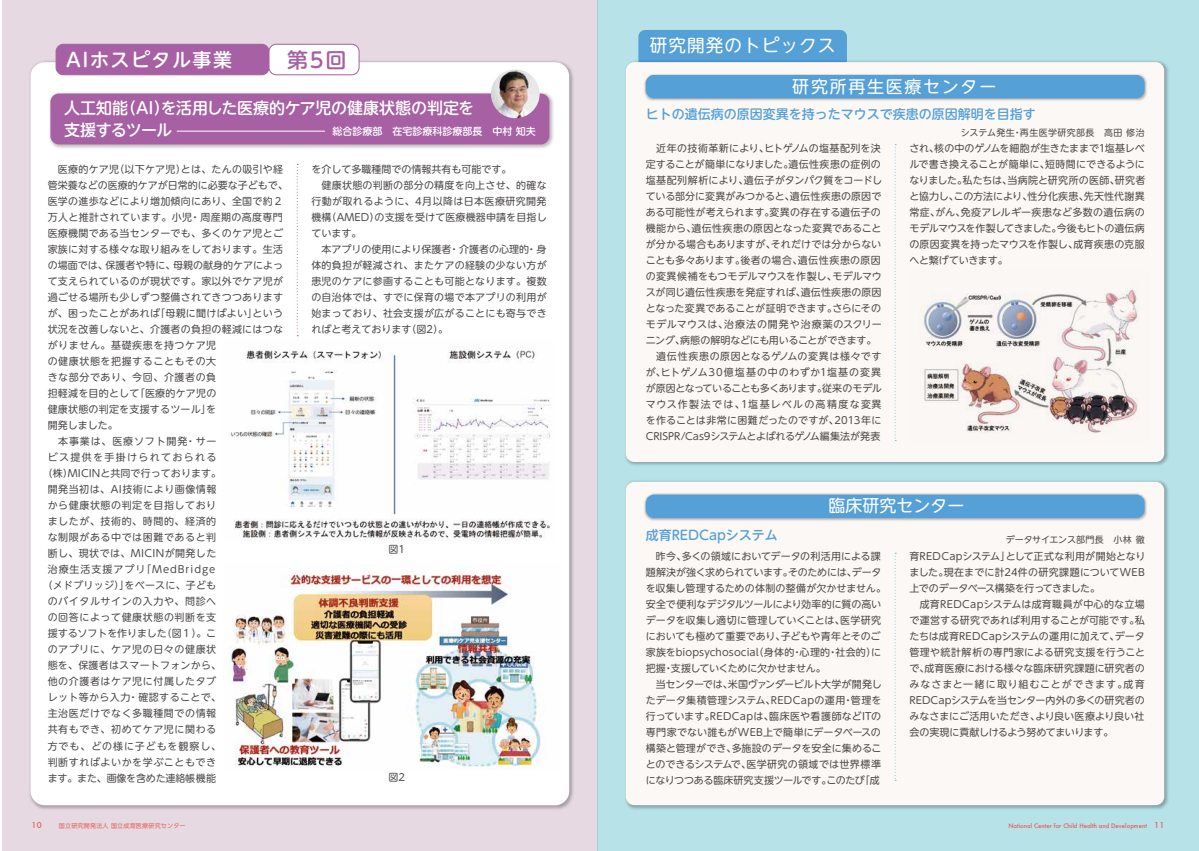
<style>
.page{position:relative;width:1199px;height:851px;background:#fff}
.page>*{position:absolute;margin:0;border:0;box-sizing:border-box;transform-origin:0 0}
.t1{font:500 21px "UD Shin M Go Pro";color:#a660a3}
.t2{font:500 19px "UD Shin M Go Pro";letter-spacing:.08em;color:#fff}
.t3{font:17.6px "UD Shin M Go Pro";letter-spacing:.06em;color:#fff}
.t4{font:17px "UD Shin M Go Pro";letter-spacing:.1em;color:#fff}
.t5{font:17px "UD Shin M Go Pro";color:#fff}
.t6{font:500 16px/22px "UD Shin M Go Pro";letter-spacing:-.005em;color:#fff}
.t7{font:500 13px "UD Shin M Go Pro";color:#56a0d8}
.t8{font:10px/16px "UD Shin M Go Pro";letter-spacing:.025em;color:#4c4948}
.t9{font:10px/16px "UD Shin M Go Pro";color:#4c4948}
.t10{font:10px "UD Shin M Go Pro";letter-spacing:.055em;color:#4c4948}
.t11{font:500 10px "UD Shin M Go Pro";color:#fff}
.t12{font:10px "UD Shin M Go Pro";letter-spacing:.095em;color:#4c4948}
.t13{font:10px "UD Shin M Go Pro";letter-spacing:-.01em;color:#4c4948}
.t14{font:10px "UD Shin M Go Pro";letter-spacing:.05em;color:#4c4948}
.t15{font:10px "UD Shin M Go Pro";letter-spacing:-.02em;color:#4c4948}
.t16{font:10px "UD Shin M Go Pro";letter-spacing:.06em;color:#4c4948}
.t17{font:10px "UD Shin M Go Pro";letter-spacing:.09em;color:#4c4948}
.t18{font:10px "UD Shin M Go Pro";letter-spacing:.085em;color:#4c4948}
.t19{font:10px "UD Shin M Go Pro";letter-spacing:.135em;color:#4c4948}
.t20{font:9px "UD Shin M Go Pro";letter-spacing:.04em;color:#4c4948}
.t21{font:9px "UD Shin M Go Pro";letter-spacing:-.02em;color:#4c4948}
.t22{font:500 8px "Futura";color:#e36062}
.t23{font:500 6px "Futura";color:#e36062}
.t24{font:6px "UD Shin Go Pro";letter-spacing:.04em;color:#e36062}
.s1{font-size:8px}
</style>
<div class="page">
<div style="left:2px;top:0;width:596px;height:851px;background:#e6d9e2"></div>
<div style="left:598px;top:0;width:601px;height:851px;background:#b6e2e8"></div>
<div style="left:638px;top:30px;width:209px;height:36px;background:#56a0d8;border-radius:7px"></div>
<div style="left:31px;top:62px;width:538px;height:743px;background:#fff;border-radius:14px"></div>
<img style="left:626px;top:481px;width:542px;height:329px">
<div style="left:626px;top:482px;width:538px;height:323px;background:#fbf8f5;border-radius:9px"></div>
<img style="left:229px;top:571px;width:312px;height:198px">
<img style="left:229px;top:346px;width:322px;height:195px">
<svg style="left:297px;top:164px;width:1px;height:172px"></svg>
<img style="left:49px;top:92px;width:505px;height:57px">
<div style="left:50px;top:93px;width:499px;height:51px;background:#a660a3;border-radius:9px"></div>
<hr style="left:177px;top:131px;width:148px;height:1px;background:#fff">
<img style="left:491px;top:69px;width:49px;height:49px;border-radius:24px">
<img style="left:626px;top:59px;width:542px;height:406px">
<div style="left:626px;top:62px;width:538px;height:400px;background:#fbf8f5;border-radius:9px"></div>
<img style="left:644px;top:74px;width:503px;height:27px">
<div style="left:646px;top:75px;width:499px;height:23px;background:#56a0d8;border-radius:9px"></div>
<img style="left:644px;top:493px;width:503px;height:28px">
<div style="left:646px;top:494px;width:499px;height:24px;background:#56a0d8;border-radius:9px"></div>
<svg style="left:895px;top:144px;width:2px;height:297px"></svg>
<svg style="left:895px;top:552px;width:1px;height:228px"></svg>
<img style="left:920px;top:288px;width:218px;height:145px">
<div style="left:56px;top:44px;width:213px;height:31px;background:#a660a3;border-radius:7px"></div>
<div style="left:56px;top:44px;width:213px;height:31px;border:1px solid #a660a3;border-radius:7px"></div>
<div style="left:269px;top:44px;width:90px;height:31px;background:#fff;border-radius:7px"></div>
<div style="left:269px;top:44px;width:90px;height:31px;border:1px solid #a660a3;border-radius:7px"></div>
<h2 class="t2" style="left:66px;top:44px;width:167px">AIホスピタル事業</h2>
<h1 class="t1" style="left:287px;top:43px;width:61px">第5回</h1>
<h3 class="t6" style="left:64px;top:96px;width:411px">人工知能（AI）を活用した医療的ケア児の健康状態の判定を支援するツール</h3>
<p class="t11" style="left:333px;top:123px;width:205px">総合診療部　在宅診療科診療部長　中村 知夫</p>
<p class="t8" style="left:48px;top:161px;width:237px">　医療的ケア児（以下ケア児）とは、たんの吸引や経</p>
<p class="t9" style="left:48px;top:177px;width:242px">管栄養などの医療的ケアが日常的に必要な子どもで、</p>
<p class="t8" style="left:48px;top:193px;width:237px">医学の進歩などにより増加傾向にあり、全国で約２</p>
<p class="t8" style="left:48px;top:209px;width:237px">万人と推計されています。小児・周産期の高度専門</p>
<p class="t8" style="left:48px;top:225px;width:237px">医療機関である当センターでも、多くのケア児とご</p>
<p class="t8" style="left:48px;top:241px;width:237px">家族に対する様々な取り組みをしております。生活</p>
<p class="t9" style="left:48px;top:257px;width:237px">の場面では、保護者や特に、母親の献身的ケアによっ</p>
<p class="t8" style="left:48px;top:273px;width:237px">て支えられているのが現状です。家以外でケア児が</p>
<p class="t8" style="left:48px;top:289px;width:237px">過ごせる場所も少しずつ整備されてきつつあります</p>
<p class="t8" style="left:48px;top:305px;width:237px">が、困ったことがあれば「母親に聞けばよい」という</p>
<p class="t8" style="left:48px;top:321px;width:237px">状況を改善しないと、介護者の負担の軽減にはつな</p>
<p class="t10" style="left:48px;top:337px;width:170px">がりません。基礎疾患を持つケア児</p>
<p class="t10" style="left:48px;top:353px;width:170px">の健康状態を把握することもその大</p>
<p class="t10" style="left:48px;top:369px;width:170px">きな部分であり、今回、介護者の負</p>
<p class="t8" style="left:48px;top:385px;width:170px">担軽減を目的として「医療的ケア児の</p>
<p class="t8" style="left:48px;top:401px;width:170px">健康状態の判定を支援するツール」を</p>
<p class="t8" style="left:48px;top:417px;width:71px">開発しました。</p>
<p class="t18" style="left:58px;top:433px;width:160px">本事業は、医療ソフト開発・サー</p>
<p class="t19" style="left:48px;top:449px;width:170px">ビス提供を手掛けられておられる</p>
<p class="t8" style="left:43px;top:465px;width:180px">（株）MICINと共同で行っております。</p>
<p class="t14" style="left:48px;top:481px;width:170px">開発当初は、AI技術により画像情報</p>
<p class="t10" style="left:48px;top:497px;width:170px">から健康状態の判定を目指しており</p>
<p class="t10" style="left:48px;top:513px;width:170px">ましたが、技術的、時間的、経済的</p>
<p class="t10" style="left:48px;top:529px;width:170px">な制限がある中では困難であると判</p>
<p class="t8" style="left:48px;top:545px;width:170px">断し、現状では、MICINが開発した</p>
<p class="t12" style="left:48px;top:561px;width:169px">治療生活支援アプリ「MedBridge</p>
<p class="t8" style="left:43px;top:577px;width:175px">（メドブリッジ）」をベースに、子ども</p>
<p class="t10" style="left:48px;top:593px;width:170px">のバイタルサインの入力や、問診へ</p>
<p class="t10" style="left:48px;top:609px;width:170px">の回答によって健康状態の判断を支</p>
<p class="t13" style="left:48px;top:625px;width:170px">援するソフトを作りました（図１）。こ</p>
<p class="t16" style="left:48px;top:641px;width:170px">のアプリに、ケア児の日々の健康状</p>
<p class="t8" style="left:48px;top:657px;width:175px">態を、保護者はスマートフォンから、</p>
<p class="t10" style="left:48px;top:673px;width:170px">他の介護者はケア児に付属したタブ</p>
<p class="t8" style="left:48px;top:689px;width:175px">レット等から入力・確認することで、</p>
<p class="t10" style="left:48px;top:705px;width:170px">主治医だけでなく多職種間での情報</p>
<p class="t10" style="left:48px;top:721px;width:170px">共有もでき、初めてケア児に関わる</p>
<p class="t17" style="left:48px;top:737px;width:175px">方でも、どの様に子どもを観察し、</p>
<p class="t10" style="left:48px;top:753px;width:170px">判断すればよいかを学ぶこともでき</p>
<p class="t15" style="left:48px;top:769px;width:170px">ます。また、画像を含めた連絡帳機能</p>
<p class="t8" style="left:311px;top:161px;width:237px">を介して多職種間での情報共有も可能です。<br>　健康状態の判断の部分の精度を向上させ、的確な行動が取れるように、4月以降は日本医療研究開発機構（AMED）の支援を受けて医療機器申請を目指しています。<br>　本アプリの使用により保護者・介護者の心理的・身体的負担が軽減され、またケアの経験の少ない方が患児のケアに参画することも可能となります。複数の自治体では、すでに保育の場で本アプリの利用が始まっており、社会支援が広がることにも寄与できればと考えております（図2）。</p>
<p class="t8" style="left:389px;top:541px;width:18px">図1</p>
<p class="t8" style="left:389px;top:768px;width:18px">図2</p>
<h3 class="t3" style="left:650px;top:31px;width:187px">研究開発のトピックス</h3>
<h3 class="t4" style="left:792px;top:72px;width:205px">研究所再生医療センター</h3>
<h3 class="t7" style="left:646px;top:104px;width:392px">ヒトの遺伝病の原因変異を持ったマウスで疾患の原因解明を目指す</h3>
<p class="t20" style="left:961px;top:125px;width:185px">システム発生・再生医学研究部長　高田 修治</p>
<p class="t8" style="left:646px;top:139px;width:238px">　近年の技術革新により、ヒトゲノムの塩基配列を決定することが簡単になりました。遺伝性疾患の症例の塩基配列解析により、遺伝子がタンパク質をコードしている部分に変異がみつかると、遺伝性疾患の原因である可能性が考えられます。変異の存在する遺伝子の機能から、遺伝性疾患の原因となった変異であることが分かる場合もありますが、それだけでは分からないことも多々あります。後者の場合、遺伝性疾患の原因の変異候補をもつモデルマウスを作製し、モデルマウスが同じ遺伝性疾患を発症すれば、遺伝性疾患の原因となった変異であることが証明できます。さらにそのモデルマウスは、治療法の開発や治療薬のスクリーニング、病態の解明などにも用いることができます。　遺伝性疾患の原因となるゲノムの変異は様々ですが、ヒトゲノム30億塩基の中のわずか1塩基の変異が原因となっていることも多くあります。従来のモデルマウス作製法では、1塩基レベルの高精度な変異を作ることは非常に困難だったのですが、2013年に<br>CRISPR/Cas9システムとよばれるゲノム編集法が発表</p>
<p class="t8" style="left:909px;top:139px;width:237px;text-align:justify">され、核の中のゲノムを細胞が生きたままで1塩基レベルで書き換えることが簡単に、短時間にできるようになりました。私たちは、当病院と研究所の医師、研究者と協力し、この方法により、性分化疾患、先天性代謝異常症、がん、免疫アレルギー疾患など多数の遺伝病のモデルマウスを作製してきました。今後もヒトの遺伝病の原因変異を持ったマウスを作製し、成育疾患の克服へと繋げていきます。</p>
<h3 class="t7" style="left:646px;top:524px;width:134px">成育REDCapシステム</h3>
<h3 class="t5" style="left:828px;top:492px;width:137px">臨床研究センター</h3>
<p class="t21" style="left:1006px;top:532px;width:140px">データサイエンス部門長　小林 徹</p>
<p class="t9" style="left:646px;top:548px;width:242px">　昨今、多くの領域においてデータの利活用による課題解決が強く求められています。そのためには、データを収集し管理するための体制の整備が欠かせません。安全で便利なデジタルツールにより効率的に質の高いデータを収集し適切に管理していくことは、医学研究においても極めて重要であり、子どもや青年とそのご家族をbiopsychosocial（身体的・心理的・社会的）に把握・支援していくために欠かせません。<br>　当センターでは、米国ヴァンダービルト大学が開発したデータ集積管理システム、REDCapの運用・管理を行っています。REDCapは、臨床医や看護師などITの専門家でない誰もがWEB上で簡単にデータベースの構築と管理ができ、多施設のデータを安全に集めることのできるシステムで、医学研究の領域では世界標準になりつつある臨床研究支援ツールです。このたび「成</p>
<p class="t8" style="left:909px;top:548px;width:238px">育REDCapシステム」として正式な利用が開始となりました。現在までに計24件の研究課題についてWEB上でのデータベース構築を行ってきました。<br>　成育REDCapシステムは成育職員が中心的な立場で運営する研究であれば利用することが可能です。私たちは成育REDCapシステムの運用に加えて、データ管理や統計解析の専門家による研究支援を行うことで、成育医療における様々な臨床研究課題に研究者のみなさまと一緒に取り組むことができます。成育<br>REDCapシステムを当センター内外の多くの研究者のみなさまにご活用いただき、より良い医療より良い社会の実現に貢献しけるよう努めてまいります。</p>
<p class="t22" style="left:31px;top:819px;width:12px">10</p>
<p class="t24" style="left:59px;top:820px;width:128px">国立研究開発法人 国立成育医療研究センター</p>
<p class="t23" style="left:1008px;top:821px;width:157px">National Center for Child Health and Development <span class="s1">11</span></p>
</div>
